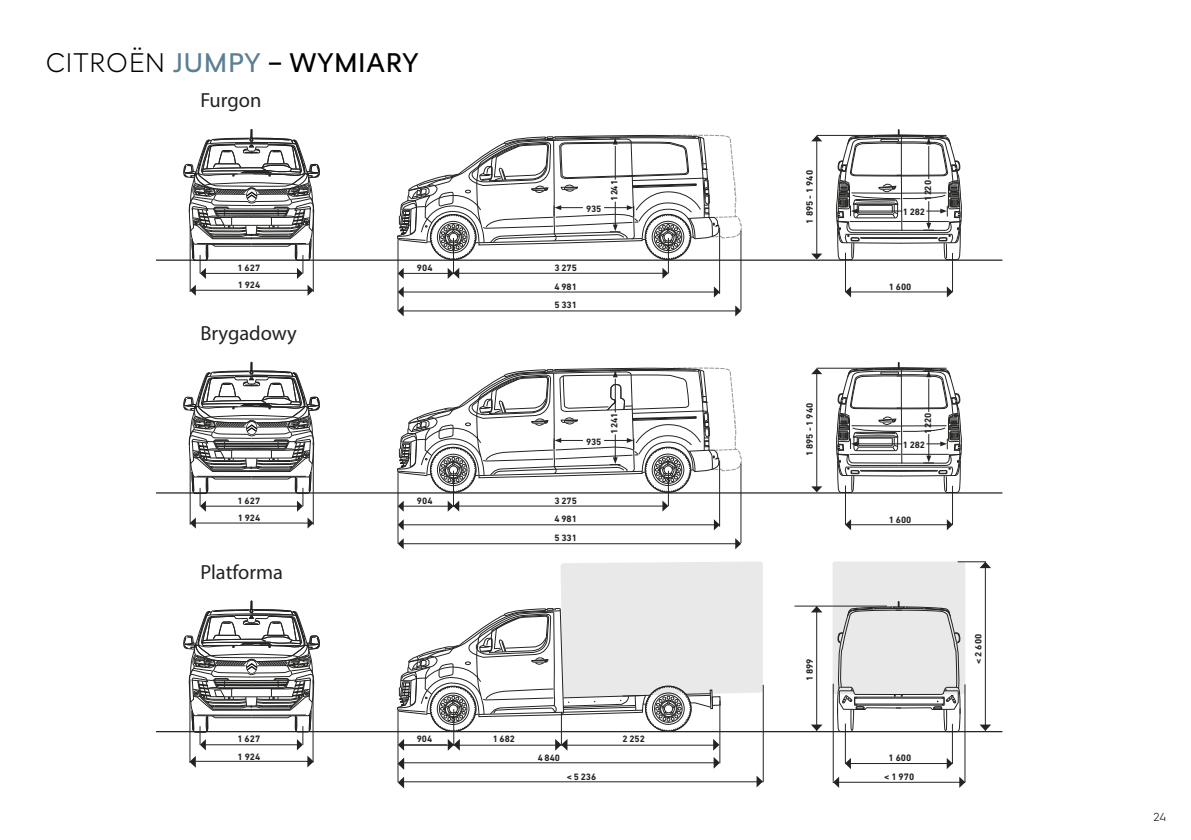
<style>
.page{position:relative;width:1191px;height:840px;background:#fff}
.page>*{position:absolute;margin:0;border:0;box-sizing:border-box;transform-origin:0 0}
.t1{font:28px "Citroen Type";color:#000}
.t2{font:20.4px "Myriad Pro";color:#222221}
.t3{font:300 12px "Citroen Type";color:#000}
.t4{font:700 9.6px/18.8px "DIN Next LT Pro";color:#232322;text-align:center}
.t5{font:700 9.4px/18.6px "DIN Next LT Pro";color:#232322}
.t6{font:700 9.2px "DIN Next LT Pro";color:#232322}
.s1{font-weight:300}
.s2{color:#5a7f96}
</style>
<div class="page">
<hr style="left:398px;top:239px;width:1px;height:72px;background:#232322">
<hr style="left:157px;top:259px;width:845px;height:1px;background:#232322">
<hr style="left:403px;top:273px;width:45px;height:1px;background:#232322">
<svg style="left:398px;top:268px;width:6px;height:11px"></svg>
<hr style="left:816px;top:140px;width:1px;height:114px;background:#232322">
<svg style="left:811px;top:253px;width:11px;height:6px"></svg>
<svg style="left:811px;top:136px;width:11px;height:5px"></svg>
<hr style="left:403px;top:291px;width:312px;height:1px;background:#232322">
<svg style="left:398px;top:286px;width:6px;height:11px"></svg>
<svg style="left:714px;top:286px;width:5px;height:11px"></svg>
<hr style="left:403px;top:310px;width:333px;height:1px;background:#232322">
<svg style="left:398px;top:305px;width:6px;height:11px"></svg>
<svg style="left:735px;top:305px;width:6px;height:11px"></svg>
<hr style="left:740px;top:230px;width:1px;height:80px;background:#232322">
<hr style="left:719px;top:227px;width:1px;height:67px;background:#232322">
<hr style="left:453px;top:238px;width:1px;height:35px;background:#232322">
<svg style="left:183px;top:129px;width:137px;height:166px"></svg>
<hr style="left:847px;top:291px;width:102px;height:1px;background:#232322">
<svg style="left:845px;top:286px;width:6px;height:11px"></svg>
<svg style="left:947px;top:286px;width:5px;height:11px"></svg>
<hr style="left:845px;top:252px;width:1px;height:40px;background:#232322">
<hr style="left:952px;top:253px;width:1px;height:39px;background:#232322">
<hr style="left:816px;top:135px;width:130px;height:1px;background:#232322">
<hr style="left:452px;top:273px;width:214px;height:1px;background:#232322">
<svg style="left:448px;top:268px;width:11px;height:11px"></svg>
<svg style="left:662px;top:267px;width:6px;height:12px"></svg>
<hr style="left:668px;top:238px;width:1px;height:35px;background:#232322">
<svg style="left:397px;top:134px;width:345px;height:126px"></svg>
<svg style="left:836px;top:130px;width:126px;height:131px"></svg>
<hr style="left:398px;top:472px;width:1px;height:71px;background:#232322">
<hr style="left:157px;top:492px;width:845px;height:1px;background:#232322">
<hr style="left:195px;top:522px;width:113px;height:1px;background:#232322">
<svg style="left:190px;top:517px;width:6px;height:11px"></svg>
<svg style="left:307px;top:517px;width:6px;height:11px"></svg>
<hr style="left:313px;top:442px;width:1px;height:82px;background:#232322">
<hr style="left:403px;top:505px;width:45px;height:1px;background:#232322">
<svg style="left:398px;top:500px;width:6px;height:11px"></svg>
<hr style="left:816px;top:373px;width:1px;height:114px;background:#232322">
<svg style="left:811px;top:486px;width:11px;height:6px"></svg>
<svg style="left:811px;top:368px;width:11px;height:6px"></svg>
<hr style="left:403px;top:524px;width:312px;height:1px;background:#232322">
<svg style="left:398px;top:519px;width:6px;height:11px"></svg>
<svg style="left:714px;top:519px;width:6px;height:11px"></svg>
<hr style="left:403px;top:543px;width:333px;height:1px;background:#232322">
<svg style="left:398px;top:538px;width:6px;height:11px"></svg>
<svg style="left:735px;top:538px;width:6px;height:11px"></svg>
<hr style="left:740px;top:463px;width:1px;height:79px;background:#232322">
<hr style="left:719px;top:460px;width:1px;height:66px;background:#232322">
<hr style="left:190px;top:458px;width:1px;height:66px;background:#232322">
<hr style="left:453px;top:470px;width:1px;height:36px;background:#232322">
<svg style="left:183px;top:362px;width:137px;height:149px"></svg>
<hr style="left:847px;top:524px;width:102px;height:1px;background:#232322">
<svg style="left:845px;top:519px;width:6px;height:11px"></svg>
<svg style="left:947px;top:519px;width:5px;height:11px"></svg>
<hr style="left:845px;top:485px;width:1px;height:39px;background:#232322">
<hr style="left:952px;top:485px;width:1px;height:39px;background:#232322">
<hr style="left:816px;top:367px;width:130px;height:1px;background:#232322">
<hr style="left:452px;top:505px;width:214px;height:1px;background:#232322">
<svg style="left:448px;top:501px;width:11px;height:10px"></svg>
<svg style="left:662px;top:500px;width:6px;height:11px"></svg>
<hr style="left:668px;top:470px;width:1px;height:36px;background:#232322">
<svg style="left:397px;top:367px;width:345px;height:125px"></svg>
<svg style="left:836px;top:362px;width:126px;height:132px"></svg>
<hr style="left:157px;top:730px;width:845px;height:1px;background:#232322">
<hr style="left:403px;top:762px;width:313px;height:1px;background:#232322">
<svg style="left:713px;top:757px;width:7px;height:11px"></svg>
<svg style="left:399px;top:758px;width:5px;height:11px"></svg>
<hr style="left:719px;top:700px;width:1px;height:62px;background:#232322">
<hr style="left:403px;top:781px;width:360px;height:1px;background:#232322">
<svg style="left:756px;top:775px;width:7px;height:12px"></svg>
<svg style="left:398px;top:777px;width:6px;height:11px"></svg>
<hr style="left:763px;top:684px;width:1px;height:97px;background:#232322">
<hr style="left:816px;top:605px;width:1px;height:125px;background:#232322">
<svg style="left:811px;top:724px;width:11px;height:6px"></svg>
<svg style="left:811px;top:606px;width:11px;height:6px"></svg>
<hr style="left:794px;top:605px;width:93px;height:1px;background:#232322">
<hr style="left:845px;top:762px;width:107px;height:1px;background:#232322">
<svg style="left:845px;top:758px;width:6px;height:10px"></svg>
<svg style="left:946px;top:757px;width:6px;height:11px"></svg>
<hr style="left:845px;top:723px;width:1px;height:40px;background:#232322">
<hr style="left:952px;top:723px;width:1px;height:40px;background:#232322">
<hr style="left:832px;top:781px;width:133px;height:1px;background:#232322">
<svg style="left:833px;top:777px;width:6px;height:10px"></svg>
<svg style="left:959px;top:776px;width:6px;height:11px"></svg>
<hr style="left:964px;top:684px;width:1px;height:97px;background:#232322">
<hr style="left:833px;top:683px;width:1px;height:98px;background:#232322">
<hr style="left:985px;top:561px;width:1px;height:169px;background:#232322">
<svg style="left:979px;top:724px;width:12px;height:6px"></svg>
<svg style="left:964px;top:561px;width:26px;height:6px"></svg>
<svg style="left:836px;top:693px;width:125px;height:44px"></svg>
<svg style="left:832px;top:561px;width:133px;height:132px;fill:#e9e9e9"></svg>
<svg style="left:397px;top:561px;width:366px;height:189px"></svg>
<hr style="left:398px;top:710px;width:1px;height:72px;background:#232322">
<svg style="left:183px;top:600px;width:137px;height:167px"></svg>
<h1 class="t1" style="left:45px;top:41px;width:375px"><span class="s1">CITROËN</span> <span class="s2">JUMPY</span> – WYMIARY</h1>
<h2 class="t2" style="left:200px;top:88px;width:62px">Furgon</h2>
<p class="t5" style="left:237px;top:258px;width:24px">1 627</p>
<p class="t5" style="left:417px;top:258px;width:17px">904</p>
<p class="t5" style="left:238px;top:275px;width:24px">1 924</p>
<h2 class="t2" style="left:200px;top:320px;width:98px">Brygadowy</h2>
<p class="t5" style="left:237px;top:490px;width:24px">1 627</p>
<p class="t5" style="left:417px;top:490px;width:17px">904</p>
<p class="t5" style="left:238px;top:508px;width:24px">1 924</p>
<h2 class="t2" style="left:200px;top:559px;width:84px">Platforma</h2>
<p class="t5" style="left:586px;top:199px;width:17px">935</p>
<p class="t5" style="left:605px;top:201px;width:23px;rotate:-90deg">1241</p>
<p class="t5" style="left:554px;top:258px;width:24px">3 275</p>
<p class="t5" style="left:554px;top:277px;width:24px">4 981<br>5 331</p>
<p class="t5" style="left:586px;top:432px;width:17px">935</p>
<p class="t5" style="left:605px;top:434px;width:23px;rotate:-90deg">1241</p>
<p class="t5" style="left:554px;top:490px;width:24px">3 275</p>
<p class="t5" style="left:554px;top:509px;width:24px">4 981<br>5 331</p>
<p class="t4" style="left:237px;top:729px;width:24px">1 627</p>
<p class="t5" style="left:417px;top:729px;width:17px">904</p>
<p class="t5" style="left:493px;top:729px;width:24px">1 682</p>
<p class="t5" style="left:238px;top:746px;width:24px">1 924</p>
<p class="t5" style="left:538px;top:748px;width:24px">4 840</p>
<p class="t5" style="left:566px;top:766px;width:31px">&lt; 5 236</p>
<p class="t5" style="left:622px;top:729px;width:24px">2 252</p>
<p class="t5" style="left:800px;top:223px;width:55px;rotate:-90deg">1 895 - 1 940</p>
<p class="t5" style="left:800px;top:456px;width:55px;rotate:-90deg">1 895 - 1 940</p>
<p class="t6" style="left:804px;top:680px;width:24px;rotate:-90deg">1 899</p>
<p class="t5" style="left:918px;top:201px;width:23px;rotate:-90deg">1220</p>
<p class="t5" style="left:903px;top:202px;width:24px">1 282</p>
<p class="t5" style="left:888px;top:277px;width:24px">1 600</p>
<p class="t5" style="left:918px;top:434px;width:23px;rotate:-90deg">1220</p>
<p class="t5" style="left:903px;top:435px;width:24px">1 282</p>
<p class="t5" style="left:888px;top:509px;width:24px">1 600</p>
<p class="t4" style="left:884px;top:748px;width:32px">1 600 &lt; 1 970</p>
<p class="t6" style="left:973px;top:663px;width:32px;rotate:-90deg">&lt; 2 600</p>
<p class="t3" style="left:1153px;top:807px;width:14px">24</p>
</div>
